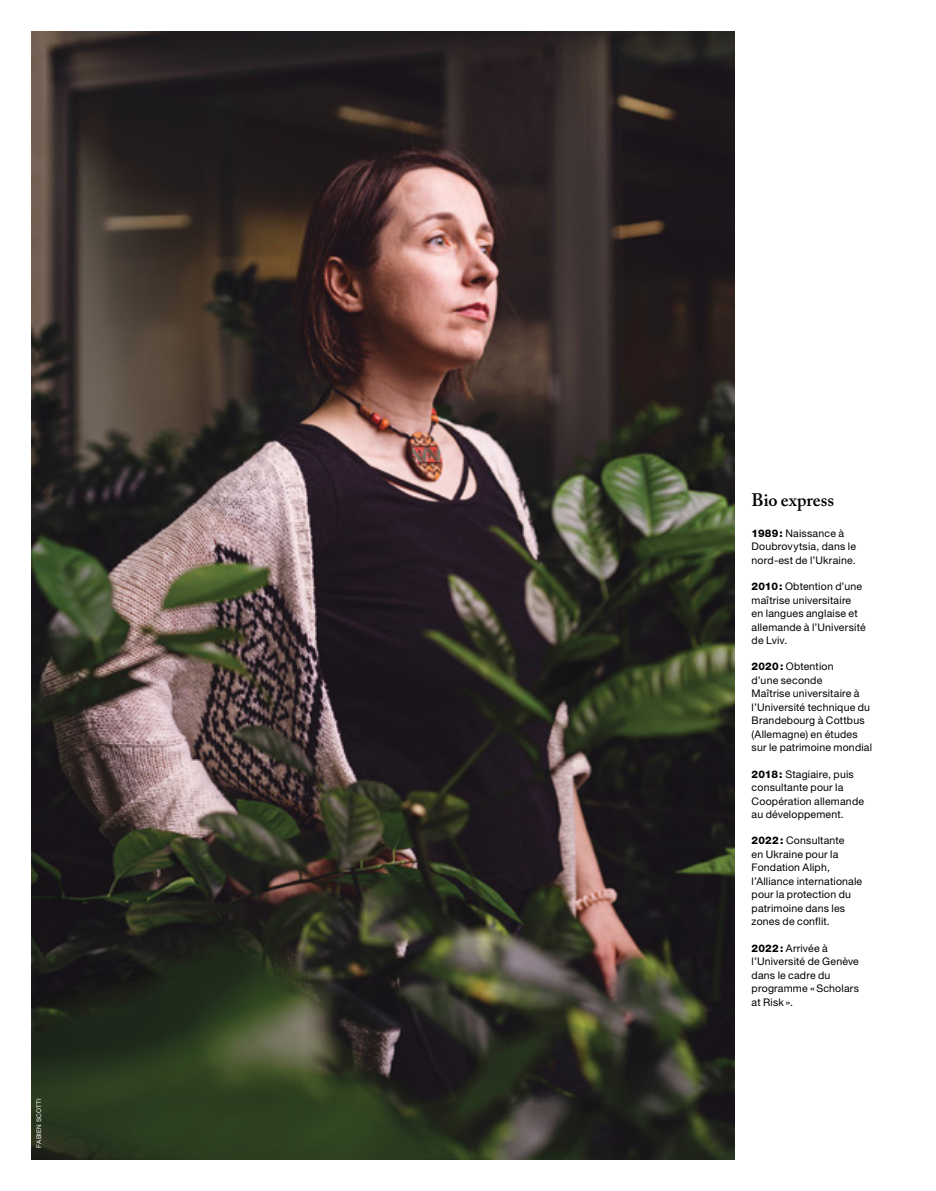
<style>
.page{position:relative;width:936px;height:1191px;background:#fff}
.page>*{position:absolute;margin:0;border:0;box-sizing:border-box;transform-origin:0 0}
.t1{font:600 18px "Adobe Caslon Pro";color:#000}
.t2{font:10.5px/13.5px "Helvetica Neue";letter-spacing:.02em;color:#000}
.t3{font:6.3px "Helvetica Neue";letter-spacing:.04em;color:#fff}
.s1{font-weight:800}
</style>
<div class="page">
<img style="left:32px;top:32px;width:702px;height:1127px">
<p class="t3" style="left:35px;top:1147px;width:51px;rotate:-90deg">FABIEN SCOTTI</p>
<h1 class="t1" style="left:751px;top:489px;width:84px">Bio express</h1>
<p class="t2" style="left:751px;top:526px;width:106px"><span class="s1">1989:</span> Naissance à<br>Doubrovytsia, dans le nord-est de l’Ukraine.</p>
<p class="t2" style="left:751px;top:579px;width:115px"><span class="s1">2010:</span> Obtention d’une maîtrise universitaire<br>en langues anglaise et allemande à l’Université de Lviv.</p>
<p class="t2" style="left:751px;top:659px;width:122px"><span class="s1">2020:</span> Obtention<br>d’une seconde<br>Maîtrise universitaire à l’Université technique du<br>Brandebourg à Cottbus (Allemagne) en études sur le patrimoine mondial</p>
<p class="t2" style="left:751px;top:767px;width:114px"><span class="s1">2018:</span> Stagiaire, puis consultante pour la<br>Coopération allemande au développement.</p>
<p class="t2" style="left:751px;top:833px;width:112px"><span class="s1">2022:</span> Consultante<br>en Ukraine pour la<br>Fondation Aliph, l’Alliance internationale pour la protection du patrimoine dans les zones de conflit.</p>
<p class="t2" style="left:751px;top:941px;width:109px"><span class="s1">2022:</span> Arrivée à l’Université de Genève dans le cadre du programme «Scholars at Risk».</p>
</div>
